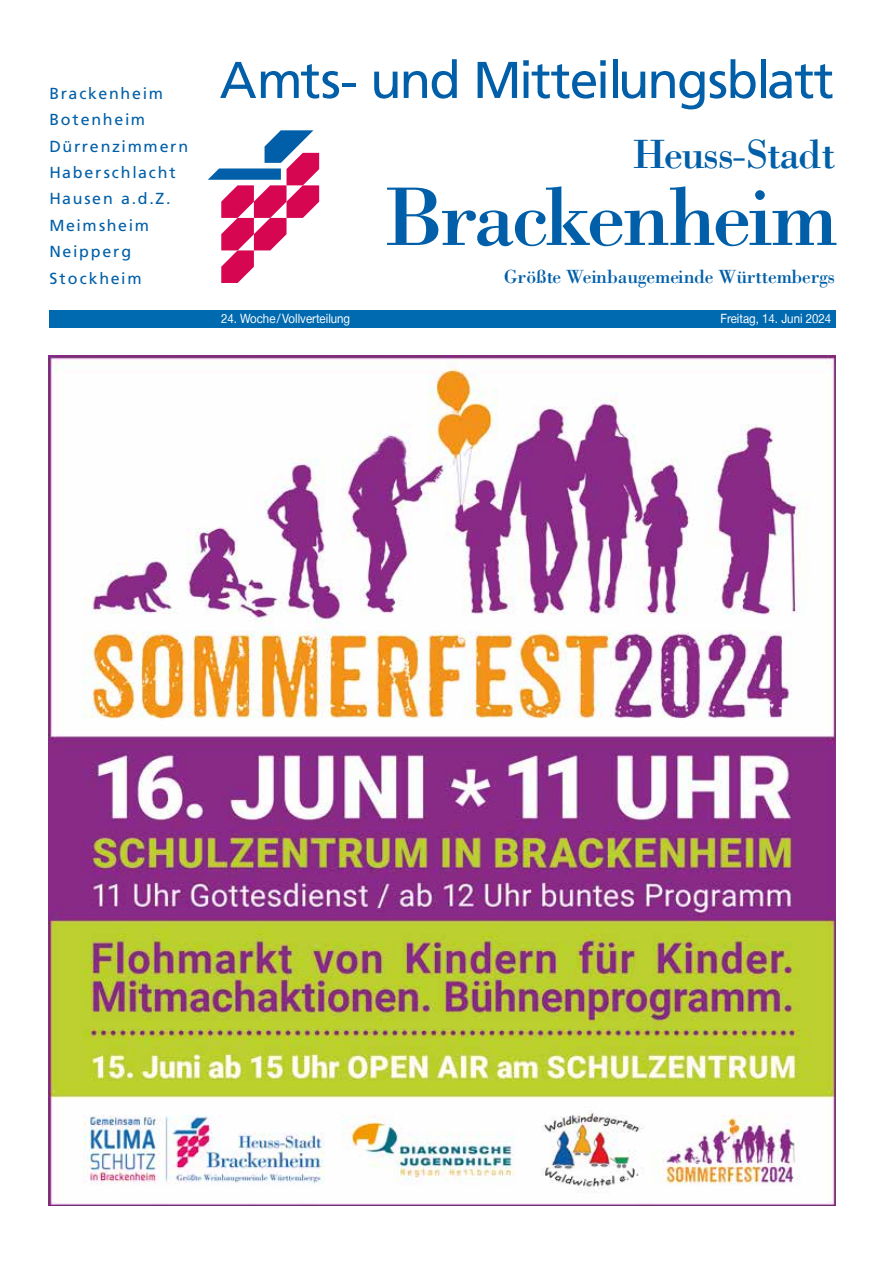
<style>
.page{position:relative;width:893px;height:1263px;background:#fff}
.page>*{position:absolute;margin:0;border:0;box-sizing:border-box;transform-origin:0 0}
.t1{font:85.8px "Bodoni LT";letter-spacing:-.04em;color:#005fa8}
.t2{font:51.6px "Frutiger LT";letter-spacing:-.035em;color:#005fa8}
.t3{font:42.15px "Bodoni LT";letter-spacing:-.04em;color:#005fa8}
.t4{font:19.65px "Bodoni LT";letter-spacing:-.01em;color:#005fa8}
.t5{font:16.05px/26.4px "Frutiger LT";letter-spacing:.1em;color:#005fa8}
.t6{font:12.75px "Helvetica Neue LT";color:#fff;scale:.9 1}
</style>
<div class="page">
<svg style="left:208px;top:130px;width:111px;height:153px"></svg>
<div style="left:49px;top:310px;width:787px;height:17px;background:#006ab0"></div>
<img style="left:49px;top:356px;width:787px;height:850px">
<p class="t5" style="left:49px;top:80px;width:140px">Brackenheim<br>Botenheim<br>Dürrenzimmern<br>Haberschlacht<br>Hausen a.d.Z.<br>Meimsheim<br>Neipperg<br>Stockheim</p>
<h2 class="t2" style="left:219px;top:50px;width:616px">Amts- und Mitteilungsblatt</h2>
<h3 class="t3" style="left:633px;top:128px;width:204px">Heuss-Stadt</h3>
<h1 class="t1" style="left:386px;top:164px;width:454px">Brackenheim</h1>
<p class="t4" style="left:504px;top:265px;width:333px">Größte Weinbaugemeinde Württembergs</p>
<p class="t6" style="left:221px;top:311px;width:145px">24. Woche/Vollverteilung</p>
<p class="t6" style="left:720px;top:311px;width:125px">Freitag, 14. Juni 2024</p>
</div>
